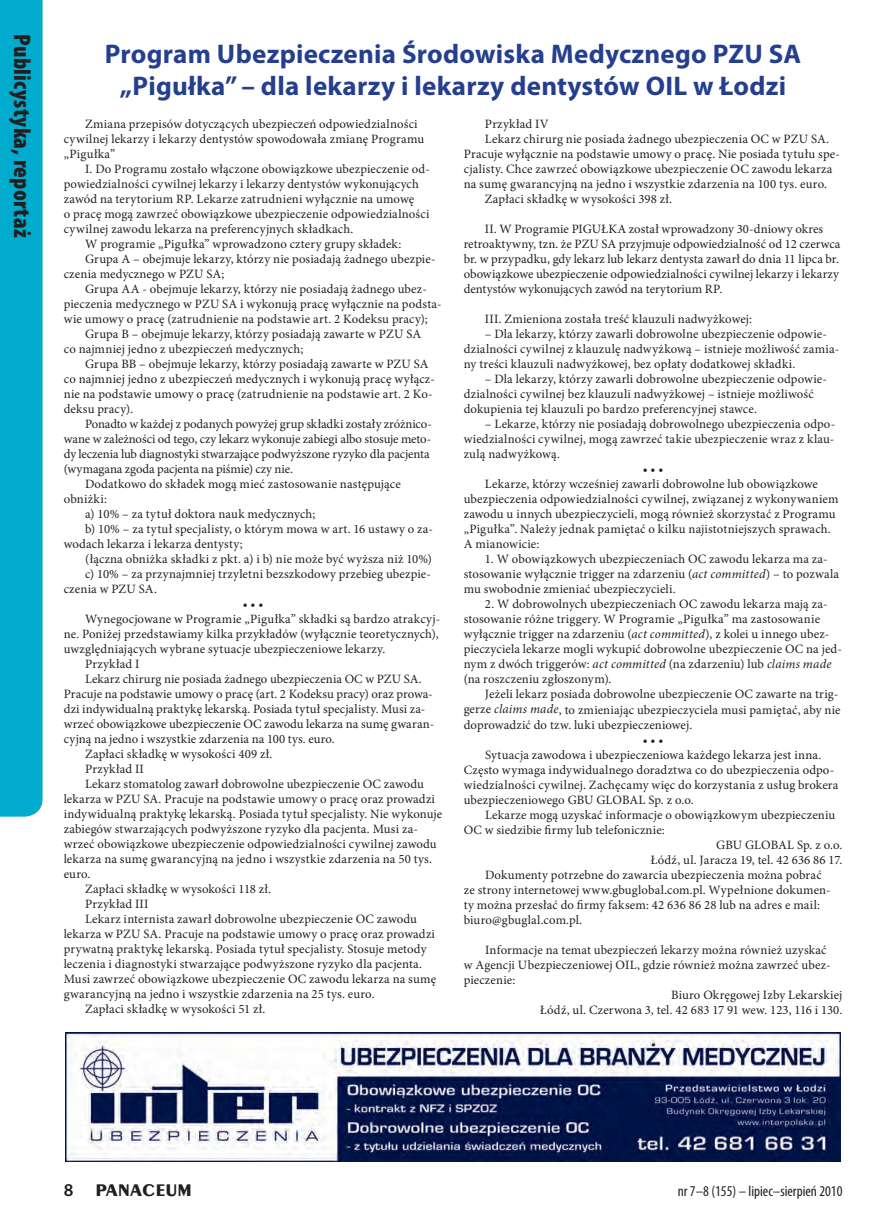
<style>
.page{position:relative;width:885px;height:1225px;background:#fff}
.page>*{position:absolute;margin:0;border:0;box-sizing:border-box;transform-origin:0 0}
.P_Tytuł_mały_18{font:700 27px/32.4px "Myriad Pro";letter-spacing:.01em;color:#253f8e;text-align:center}
.t1{font:900 condensed 24px "Myriad Pro";letter-spacing:.015em;color:#231f20}
.t2{font:700 18px "Penguin";color:#231f20}
.t3{font:condensed 15px "Myriad Pro";color:#231f20}
.P_Tekst{font:12.75px/15px "Minion Pro";letter-spacing:.01em;color:#231f20}
.s1{font-style:italic}
.s2{font-family:"Myriad Pro";font-weight:600}
</style>
<div class="page">
<div style="left:0;top:0;width:43px;height:816px;background:#00abcd"></div>
<img style="left:65px;top:1032px;width:775px;height:129px">
<p class="t1" style="left:38px;top:34px;width:205px;rotate:90deg">Publicystyka, reportaż</p>
<p class="P_Tytuł_mały_18" style="left:105px;top:37px;width:697px">Program Ubezpieczenia Środowiska Medycznego PZU SA „Pigułka” – dla lekarzy i lekarzy dentystów OIL w Łodzi</p>
<p class="P_Tekst" style="left:64px;top:117px;width:362px;text-indent:21px">Zmiana przepisów dotyczących ubezpieczeń odpowiedzialności cywilnej lekarzy i lekarzy dentystów spowodowała zmianę Programu „Pigułka”</p>
<p class="P_Tekst" style="left:64px;top:162px;width:367px;text-indent:21px">I. Do Programu zostało włączone obowiązkowe ubezpieczenie od&shy;powiedzialności cywilnej lekarzy i lekarzy dentystów wykonujących zawód na terytorium RP. Lekarze zatrudnieni wyłącznie na umowę<br>o pracę mogą zawrzeć obowiązkowe ubezpieczenie odpowiedzialności cywilnej zawodu lekarza na preferencyjnych składkach.</p>
<p class="P_Tekst" style="left:85px;top:237px;width:318px">W programie „Pigułka” wprowadzono cztery grupy składek:</p>
<p class="P_Tekst" style="left:64px;top:252px;width:373px;text-indent:21px">Grupa A – obejmuje lekarzy, którzy nie posiadają żadnego ubezpie&shy;czenia medycznego w PZU SA;</p>
<p class="P_Tekst" style="left:64px;top:282px;width:379px;text-indent:21px">Grupa AA - obejmuje lekarzy, którzy nie posiadają żadnego ubez&shy;pieczenia medycznego w PZU SA i wykonują pracę wyłącznie na podsta&shy;wie umowy o pracę (zatrudnienie na podstawie art. 2 Kodeksu pracy);</p>
<p class="P_Tekst" style="left:64px;top:327px;width:359px;text-indent:21px">Grupa B – obejmuje lekarzy, którzy posiadają zawarte w PZU SA co najmniej jedno z ubezpieczeń medycznych;</p>
<p class="P_Tekst" style="left:64px;top:357px;width:372px;text-indent:21px">Grupa BB – obejmuje lekarzy, którzy posiadają zawarte w PZU SA co najmniej jedno z ubezpieczeń medycznych i wykonują pracę wyłącz&shy;nie na podstawie umowy o pracę (zatrudnienie na podstawie art. 2 Ko&shy;deksu pracy).</p>
<p class="P_Tekst" style="left:64px;top:417px;width:369px;text-indent:21px">Ponadto w każdej z podanych powyżej grup składki zostały zróżnico&shy;wane w zależności od tego, czy lekarz wykonuje zabiegi albo stosuje meto&shy;dy leczenia lub diagnostyki stwarzające podwyższone ryzyko dla pacjenta (wymagana zgoda pacjenta na piśmie) czy nie.</p>
<p class="P_Tekst" style="left:64px;top:477px;width:338px;text-indent:21px">Dodatkowo do składek mogą mieć zastosowanie następujące obniżki:</p>
<p class="P_Tekst" style="left:85px;top:507px;width:232px">a) 10% – za tytuł doktora nauk medycznych;</p>
<p class="P_Tekst" style="left:64px;top:522px;width:371px;text-indent:21px">b) 10% – za tytuł specjalisty, o którym mowa w art. 16 ustawy o za&shy;wodach lekarza i lekarza dentysty;</p>
<p class="P_Tekst" style="left:85px;top:552px;width:348px">(łączna obniżka składki z pkt. a) i b) nie może być wyższa niż 10%)</p>
<p class="P_Tekst" style="left:64px;top:567px;width:369px;text-indent:21px">c) 10% – za przynajmniej trzyletni bezszkodowy przebieg ubezpie&shy;czenia w PZU SA.</p>
<p class="P_Tekst" style="left:243px;top:597px;width:22px">• • •</p>
<p class="P_Tekst" style="left:64px;top:612px;width:378px;text-indent:21px">Wynegocjowane w Programie „Pigułka” składki są bardzo atrakcyj&shy;ne. Poniżej przedstawiamy kilka przykładów (wyłącznie teoretycznych), uwzględniających wybrane sytuacje ubezpieczeniowe lekarzy.</p>
<p class="P_Tekst" style="left:85px;top:657px;width:56px">Przykład I</p>
<p class="P_Tekst" style="left:64px;top:672px;width:372px;text-indent:21px">Lekarz chirurg nie posiada żadnego ubezpieczenia OC w PZU SA.<br>Pracuje na podstawie umowy o pracę (art. 2 Kodeksu pracy) oraz prowa&shy;dzi indywidualną praktykę lekarską. Posiada tytuł specjalisty. Musi za&shy;wrzeć obowiązkowe ubezpieczenie OC zawodu lekarza na sumę gwaran&shy;cyjną na jedno i wszystkie zdarzenia na 100 tys. euro.</p>
<p class="P_Tekst" style="left:85px;top:747px;width:189px">Zapłaci składkę w wysokości 409 zł.</p>
<p class="P_Tekst" style="left:85px;top:762px;width:60px">Przykład II</p>
<p class="P_Tekst" style="left:64px;top:777px;width:380px;text-indent:21px">Lekarz stomatolog zawarł dobrowolne ubezpieczenie OC zawodu lekarza w PZU SA. Pracuje na podstawie umowy o pracę oraz prowadzi indywidualną praktykę lekarską. Posiada tytuł specjalisty. Nie wykonuje zabiegów stwarzających podwyższone ryzyko dla pacjenta. Musi za&shy;wrzeć obowiązkowe ubezpieczenie odpowiedzialności cywilnej zawodu lekarza na sumę gwarancyjną na jedno i wszystkie zdarzenia na 50 tys. euro.</p>
<p class="P_Tekst" style="left:85px;top:882px;width:187px">Zapłaci składkę w wysokości 118 zł.</p>
<p class="P_Tekst" style="left:85px;top:897px;width:65px">Przykład III</p>
<p class="P_Tekst" style="left:64px;top:911px;width:374px;text-indent:21px">Lekarz internista zawarł dobrowolne ubezpieczenie OC zawodu lekarza w PZU SA. Pracuje na podstawie umowy o pracę oraz prowadzi prywatną praktykę lekarską. Posiada tytuł specjalisty. Stosuje metody leczenia i diagnostyki stwarzające podwyższone ryzyko dla pacjenta.<br>Musi zawrzeć obowiązkowe ubezpieczenie OC zawodu lekarza na sumę gwarancyjną na jedno i wszystkie zdarzenia na 25 tys. euro.</p>
<p class="P_Tekst" style="left:85px;top:1001px;width:182px">Zapłaci składkę w wysokości 51 zł.</p>
<p class="P_Tekst" style="left:485px;top:116px;width:65px">Przykład IV</p>
<p class="P_Tekst" style="left:463px;top:131px;width:378px;text-indent:21px">Lekarz chirurg nie posiada żadnego ubezpieczenia OC w PZU SA.<br>Pracuje wyłącznie na podstawie umowy o pracę. Nie posiada tytułu spe&shy;cjalisty. Chce zawrzeć obowiązkowe ubezpieczenie OC zawodu lekarza na sumę gwarancyjną na jedno i wszystkie zdarzenia na 100 tys. euro.</p>
<p class="P_Tekst" style="left:485px;top:191px;width:188px">Zapłaci składkę w wysokości 398 zł.</p>
<p class="P_Tekst" style="left:463px;top:221px;width:378px;text-indent:21px">II. W Programie PIGUŁKA został wprowadzony 30-dniowy okres retroaktywny, tzn. że PZU SA przyjmuje odpowiedzialność od 12 czerwca br. w przypadku, gdy lekarz lub lekarz dentysta zawarł do dnia 11 lipca br. obowiązkowe ubezpieczenie odpowiedzialności cywilnej lekarzy i lekarzy dentystów wykonujących zawód na terytorium RP.</p>
<p class="P_Tekst" style="left:485px;top:311px;width:268px">III. Zmieniona została treść klauzuli nadwyżkowej:</p>
<p class="P_Tekst" style="left:463px;top:326px;width:377px;text-indent:21px">– Dla lekarzy, którzy zawarli dobrowolne ubezpieczenie odpowie&shy;dzialności cywilnej z klauzulę nadwyżkową – istnieje możliwość zamia&shy;ny treści klauzuli nadwyżkowej, bez opłaty dodatkowej składki.</p>
<p class="P_Tekst" style="left:463px;top:371px;width:365px;text-indent:21px">– Dla lekarzy, którzy zawarli dobrowolne ubezpieczenie odpowie&shy;dzialności cywilnej bez klauzuli nadwyżkowej – istnieje możliwość dokupienia tej klauzuli po bardzo preferencyjnej stawce.</p>
<p class="P_Tekst" style="left:463px;top:416px;width:373px;text-align:justify;text-indent:21px">– Lekarze, którzy nie posiadają dobrowolnego ubezpieczenia odpo&shy;wiedzialności cywilnej, mogą zawrzeć takie ubezpieczenie wraz z klau&shy;zulą nadwyżkową.</p>
<p class="P_Tekst" style="left:642px;top:461px;width:22px">• • •</p>
<p class="P_Tekst" style="left:463px;top:476px;width:376px;text-indent:21px">Lekarze, którzy wcześniej zawarli dobrowolne lub obowiązkowe ubezpieczenia odpowiedzialności cywilnej, związanej z wykonywaniem zawodu u innych ubezpieczycieli, mogą również skorzystać z Programu „Pigułka”. Należy jednak pamiętać o kilku najistotniejszych sprawach.<br>A mianowicie:</p>
<p class="P_Tekst" style="left:463px;top:551px;width:377px;text-indent:21px">1. W obowiązkowych ubezpieczeniach OC zawodu lekarza ma za&shy;stosowanie wyłącznie trigger na zdarzeniu (<span class="s1">act committed</span>) – to pozwala mu swobodnie zmieniać ubezpieczycieli.</p>
<p class="P_Tekst" style="left:463px;top:596px;width:379px;text-indent:21px">2. W dobrowolnych ubezpieczeniach OC zawodu lekarza mają za&shy;stosowanie różne triggery. W Programie „Pigułka” ma zastosowanie wyłącznie trigger na zdarzeniu (<span class="s1">act committed</span>), z kolei u innego ubez&shy;pieczyciela lekarze mogli wykupić dobrowolne ubezpieczenie OC na jed&shy;nym z dwóch triggerów: <span class="s1">act committed</span> (na zdarzeniu) lub <span class="s1">claims made </span>(na roszczeniu zgłoszonym).</p>
<p class="P_Tekst" style="left:463px;top:686px;width:378px;text-indent:21px">Jeżeli lekarz posiada dobrowolne ubezpieczenie OC zawarte na trig&shy;gerze <span class="s1">claims made</span>, to zmieniając ubezpieczyciela musi pamiętać, aby nie doprowadzić do tzw. luki ubezpieczeniowej.</p>
<p class="P_Tekst" style="left:642px;top:732px;width:22px">• • •</p>
<p class="P_Tekst" style="left:463px;top:747px;width:376px;text-indent:21px">Sytuacja zawodowa i ubezpieczeniowa każdego lekarza jest inna.<br>Często wymaga indywidualnego doradztwa co do ubezpieczenia odpo&shy;wiedzialności cywilnej. Zachęcamy więc do korzystania z usług brokera ubezpieczeniowego GBU GLOBAL Sp. z o.o.</p>
<p class="P_Tekst" style="left:463px;top:807px;width:373px;text-indent:21px">Lekarze mogą uzyskać informacje o obowiązkowym ubezpieczeniu<br>OC w siedzibie firmy lub telefonicznie:</p>
<p class="P_Tekst" style="left:716px;top:837px;width:128px">GBU GLOBAL Sp. z o.o.</p>
<p class="P_Tekst" style="left:650px;top:852px;width:193px">Łódź, ul. Jaracza 19, tel. 42 636 86 17.</p>
<p class="P_Tekst" style="left:463px;top:867px;width:368px;text-indent:21px">Dokumenty potrzebne do zawarcia ubezpieczenia można pobrać ze strony internetowej www.gbuglobal.com.pl. Wypełnione dokumen&shy;ty można przesłać do firmy faksem: 42 636 86 28 lub na adres e mail: biuro@gbuglal.com.pl.</p>
<p class="P_Tekst" style="left:463px;top:942px;width:368px;text-indent:21px">Informacje na temat ubezpieczeń lekarzy można również uzyskać w Agencji Ubezpieczeniowej OIL, gdzie również można zawrzeć ubez&shy;pieczenie:</p>
<p class="P_Tekst" style="left:671px;top:987px;width:173px">Biuro Okręgowej Izby Lekarskiej</p>
<p class="P_Tekst" style="left:540px;top:1002px;width:304px">Łódź, ul. Czerwona 3, tel. 42 683 17 91 wew. 123, 116 i 130.</p>
<h3 class="t2" style="left:64px;top:1179px;width:130px"><span class="s2">8</span> PANACEUM</h3>
<p class="t3" style="left:677px;top:1181px;width:166px">nr 7–8 (155) – lipiec–sierpień 2010</p>
</div>
